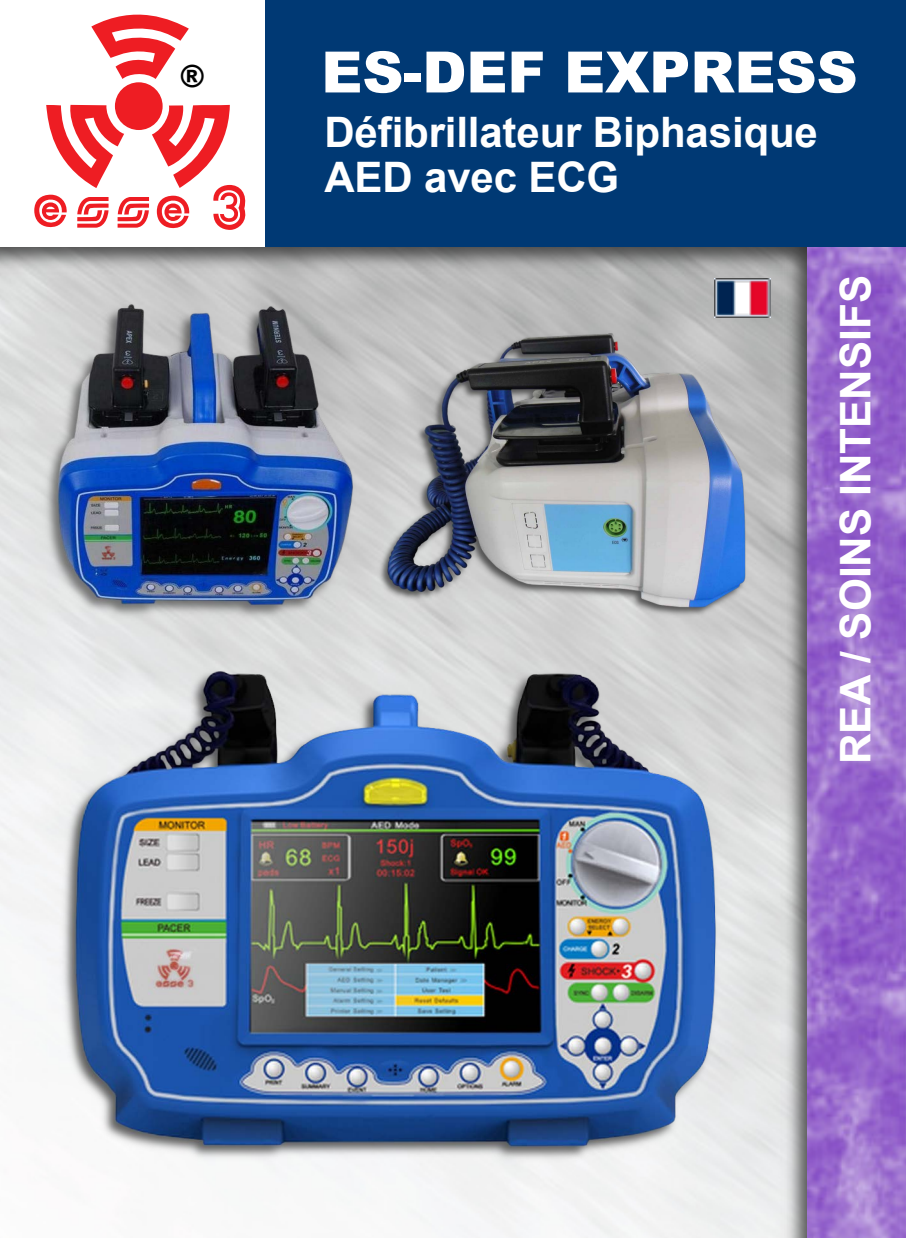
<style>
.page{position:relative;width:906px;height:1238px;background:#fff}
.page>*{position:absolute;margin:0;border:0;box-sizing:border-box;transform-origin:0 0}
.t1{font:900 57px "Arial";letter-spacing:-.005em;color:#fff}
.t2{font:700 42.3px "Arial";color:#fff}
.t3{font:700 42px/45px "Arial";letter-spacing:-.005em;color:#fff}
.t4{font:900 30.45px "Arial";color:#000}
</style>
<div class="page">
<img style="left:745px;top:309px;width:62px;height:928px">
<img style="left:0;top:247px;width:807px;height:62px">
<img style="left:807px;top:247px;width:99px;height:990px">
<div style="left:115px;top:82px;width:48px;height:48px;background:#ee1d23;border-radius:50%"></div>
<svg style="left:91px;top:14px;width:98px;height:65px"></svg>
<svg style="left:34px;top:105px;width:212px;height:125px"></svg>
<div style="left:265px;top:0;width:641px;height:247px;background:#003974"></div>
<img style="left:57px;top:657px;width:682px;height:508px">
<img style="left:38px;top:297px;width:321px;height:327px">
<img style="left:374px;top:327px;width:381px;height:293px">
<img style="left:714px;top:279px;width:56px;height:39px">
<p class="t4" style="left:180px;top:54px;width:26px">®</p>
<h1 class="t1" style="left:321px;top:31px;width:538px">ES-DEF EXPRESS</h1>
<p class="t3" style="left:324px;top:112px;width:495px">Défibrillateur Biphasique<br>AED avec ECG</p>
<p class="t2" style="left:827px;top:764px;width:490px;rotate:-90deg">REA / SOINS INTENSIFS</p>
</div>
